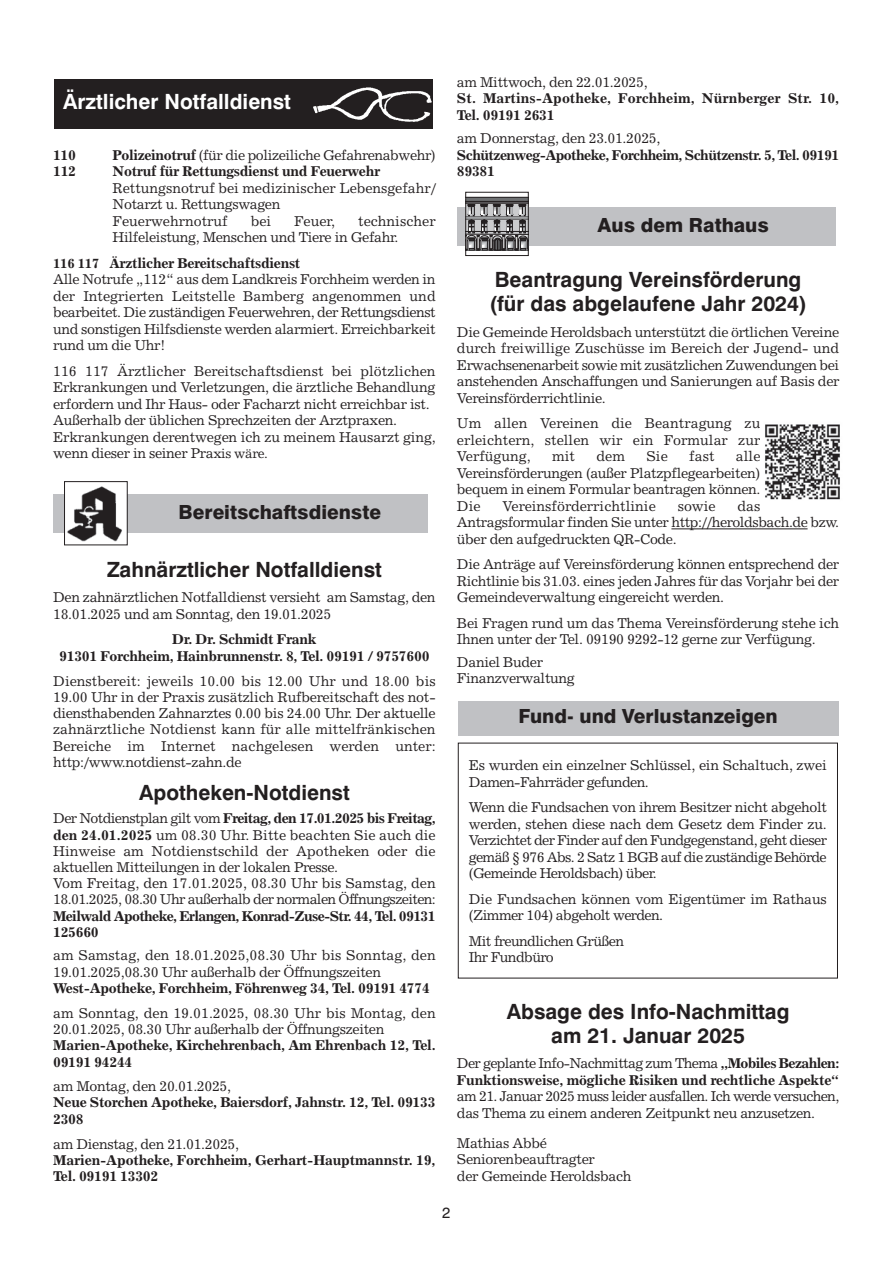
<style>
.page{position:relative;width:893px;height:1263px;background:#fff}
.page>*{position:absolute;margin:0;border:0;box-sizing:border-box;transform-origin:0 0}
.t1{font:700 21px/24px "Swiss 721 BT";color:#231f20}
.t2{font:700 21px "Swiss 721 BT";color:#fff}
.t3{font:800 19.5px "Swiss 721 BT";color:#231f20}
.t4{font:15px "Swiss 721 BT";color:#231f20}
.t5{font:14.25px/16.5px "Excelsior";letter-spacing:-.025em;color:#231f20}
.t6{font:700 14.25px/16.5px "Excelsior";letter-spacing:-.025em;color:#231f20}
.t7{font:14.25px/16.2px "Excelsior";color:#231f20}
.t8{font:14.25px/16.5px "Excelsior";letter-spacing:-.05em;color:#231f20}
.t9{font:14.25px/16.5px "Excelsior";letter-spacing:-.005em;color:#231f20}
.t10{font:700 14.25px/16.2px "Excelsior";color:#231f20}
.t11{font:700 14.25px/16.2px "Excelsior";letter-spacing:-.05em;color:#231f20}
.t12{font:700 14.25px/16.5px "Excelsior";letter-spacing:-.045em;color:#231f20}
.s1{font-weight:700}
.s2{font-weight:700;font-size:13.5px}
.s3{font-size:13.5px}
.s4{font-weight:400}
</style>
<div class="page">
<hr style="left:671px;top:529px;width:136px;height:1px;background:#231f20">
<div style="left:457px;top:208px;width:378px;height:38px;background:#c0c1c4"></div>
<svg style="left:467px;top:196px;width:59px;height:55px"></svg>
<svg style="left:467px;top:197px;width:62px;height:53px"></svg>
<div style="left:465px;top:192px;width:63px;height:64px;border:1px solid #231f20"></div>
<div style="left:458px;top:701px;width:380px;height:35px;background:#c0c1c4"></div>
<div style="left:458px;top:743px;width:380px;height:235px;border:1px solid #231f20"></div>
<div style="left:55px;top:80px;width:378px;height:49px;background:#231f20"></div>
<img style="left:313px;top:87px;width:119px;height:35px">
<div style="left:53px;top:495px;width:375px;height:38px;background:#c0c1c4"></div>
<img style="left:66px;top:486px;width:59px;height:56px">
<div style="left:64px;top:481px;width:63px;height:64px;border:1px solid #231f20"></div>
<img style="left:765px;top:424px;width:75px;height:76px">
<h1 class="t2" style="left:63px;top:92px;width:229px">Ärztlicher Notfalldienst</h1>
<p class="t6" style="left:53px;top:148px;width:24px">110</p>
<p class="t5" style="left:112px;top:148px;width:325px"><span class="s1">Polizeinotruf</span> (für die polizeiliche Gefahrenabwehr)</p>
<p class="t6" style="left:53px;top:164px;width:25px">112</p>
<p class="t6" style="left:113px;top:164px;width:269px">Notruf für Rettungsdienst und Feuerwehr</p>
<p class="t9" style="left:113px;top:181px;width:325px">Rettungsnotruf bei medizinischer Lebensgefahr/<br>Notarzt u. Rettungswagen<br>Feuerwehrnotruf</p>
<p class="t5" style="left:113px;top:214px;width:325px;text-indent:245px">technischer<br>Hilfeleistung, Menschen und Tiere in Gefahr.</p>
<p class="t5" style="left:53px;top:256px;width:384px"><span class="s2">116 117 Ä</span><span class="s1">rztlicher Bereitschaftsdienst<br></span>Alle Notrufe „112“ aus dem Landkreis Forchheim werden in der Integrierten Leitstelle Bamberg angenommen und bearbeitet. Die zuständigen Feuerwehren, der Rettungsdienst und sonstigen Hilfsdienste werden alarmiert. Erreichbarkeit rund um die Uhr!</p>
<p class="t5" style="left:53px;top:364px;width:384px">116 117 Ärztlicher Bereitschaftsdienst bei plötzlichen Erkrankungen und Verletzungen, die ärztliche Behandlung erfordern und Ihr Haus- oder Facharzt nicht erreichbar ist.<br>Außerhalb der üblichen Sprechzeiten der Arztpraxen.<br>Erkrankungen derentwegen ich zu meinem Hausarzt ging, wenn dieser in seiner Pra<span class="s3">xis wäre.</span></p>
<p class="t5" style="left:251px;top:214px;width:22px">bei</p>
<p class="t5" style="left:294px;top:214px;width:43px">Feuer,</p>
<h2 class="t3" style="left:179px;top:503px;width:204px">Bereitschaftsdienste</h2>
<h1 class="t1" style="left:107px;top:559px;width:276px">Zahnärztlicher Notfalldienst</h1>
<p class="t5" style="left:53px;top:590px;width:384px">Den zahnärztlichen Notfalldienst versieht am Samstag, den<br>18.01.2025 und am Sonntag, den 19.01.2025</p>
<p class="t6" style="left:59px;top:632px;width:372px;text-align:center">Dr. Dr. Schmidt Frank<br>91301 Forchheim, Hainbrunnenstr. 8, Tel. 09191 / 9757600</p>
<p class="t5" style="left:53px;top:674px;width:384px;text-align:justify">Dienstbereit: jeweils 10.00 bis 12.00 Uhr und 18.00 bis 19.00 Uhr in der Praxis zusätzlich Rufbereitschaft des not&shy;diensthabenden Zahnarztes 0.00 bis 24.00 Uhr. Der aktuelle zahnärztliche Notdienst kann für alle mittelfränkischen Bereiche im Internet nachgelesen werden unter: http:/www.notdienst-zahn.de</p>
<h1 class="t1" style="left:139px;top:782px;width:212px">Apotheken-Notdienst</h1>
<p class="t7" style="left:53px;top:812px;width:384px">Der Notdienstplan gilt vom <span class="s1">Freitag, den 17.01.2025 bis Freitag, den 24.01.2025</span> um 08.30 Uhr. Bitte beachten Sie auch die Hinweise am Notdienstschild der Apotheken oder die aktuellen Mitteilungen in der lokalen Presse.<br>Vom Freitag, den 17.01.2025, 08.30 Uhr bis Samstag, den 18.01.2025, 08.30 Uhr außerhalb der normalen Öffnungszeiten:</p>
<p class="t11" style="left:53px;top:909px;width:384px">Meilwald Apotheke, Erlangen, Konrad-Zuse-Str. 44, Tel. 09131<br>125660</p>
<p class="t5" style="left:53px;top:949px;width:384px">am Samstag, den 18.01.2025,08.30 Uhr bis Sonntag, den<br>19.01.2025,08.30 Uhr außerhalb der Öffnungszeiten</p>
<p class="t6" style="left:53px;top:981px;width:378px">West-Apotheke, Forchheim, Föhrenweg 34, Tel. 09191 4774</p>
<p class="t5" style="left:53px;top:1006px;width:384px">am Sonntag, den 19.01.2025, 08.30 Uhr bis Montag, den<br>20.01.2025, 08.30 Uhr außerhalb der Öffnungszeiten</p>
<p class="t6" style="left:53px;top:1038px;width:384px">Marien-Apotheke, Kirchehrenbach, Am Ehrenbach 12, Tel.<br>09191 94244</p>
<p class="t5" style="left:53px;top:1079px;width:180px">am Montag, den 20.01.2025,</p>
<p class="t6" style="left:53px;top:1095px;width:384px">Neue Storchen Apotheke, Baiersdorf, Jahnstr. 12, Tel. 09133<br>2308</p>
<p class="t5" style="left:53px;top:1137px;width:187px">am Dienstag, den 21.01.2025,</p>
<p class="t6" style="left:53px;top:1153px;width:384px">Marien-Apotheke, Forchheim, Gerhart-Hauptmannstr. 19,<br>Tel. 09191 13302</p>
<p class="t5" style="left:457px;top:75px;width:192px">am Mittwoch, den 22.01.2025,</p>
<p class="t10" style="left:457px;top:91px;width:384px">St. Martins-Apotheke, Forchheim, Nürnberger Str. 10,<br>Tel. 09191 2631</p>
<p class="t5" style="left:457px;top:131px;width:205px">am Donnerstag, den 23.01.2025,</p>
<p class="t12" style="left:457px;top:148px;width:384px">Schützenweg-Apotheke, Forchheim, Schützenstr. 5, Tel. 09191<br>89381</p>
<h2 class="t3" style="left:597px;top:216px;width:173px">Aus dem Rathaus</h2>
<h1 class="t1" style="left:489px;top:270px;width:319px">Beantragung Vereinsförderung (für das abgelaufene Jahr 2024)</h1>
<p class="t5" style="left:457px;top:325px;width:384px;text-align:justify">Die Gemeinde Heroldsbach unterstützt die örtlichen Vereine durch freiwillige Zuschüsse im Bereich der Jugend- und Erwachsenenarbeit sowie mit zusätzlichen Zuwendungen bei anstehenden Anschaffungen und Sanierungen auf Basis der Vereinsförderrichtlinie.</p>
<p class="t5" style="left:457px;top:416px;width:305px;text-align:justify">Um allen Vereinen die Beantragung zu erleichtern, stellen wir ein Formular zur Verfügung,</p>
<p class="t5" style="left:552px;top:449px;width:24px">mit</p>
<p class="t5" style="left:596px;top:449px;width:30px">dem</p>
<p class="t5" style="left:646px;top:449px;width:23px">Sie</p>
<p class="t5" style="left:689px;top:449px;width:27px">fast</p>
<p class="t5" style="left:457px;top:449px;width:305px;text-align:justify;text-indent:279px">alle Vereinsförderungen (außer Platzpflegearbeiten) bequem in einem Formular beantragen können.<br>Die</p>
<p class="t7" style="left:502px;top:499px;width:155px">Vereinsförderrichtlinie</p>
<p class="t5" style="left:678px;top:499px;width:39px">sowie</p>
<p class="t5" style="left:457px;top:499px;width:384px;text-indent:281px">das<br>Antragsformular finden Sie unter http://heroldsbach.de bzw. über den aufgedruckten QR-Code.</p>
<p class="t5" style="left:457px;top:557px;width:384px;text-align:justify">Die Anträge auf Vereinsförderung können entsprechend der Richtlinie bis 31.03. eines jeden Jahres für das Vorjahr bei der Gemeindeverwaltung eingereicht werden.</p>
<p class="t5" style="left:457px;top:616px;width:384px">Bei Fragen rund um das Thema Vereinsförderung stehe ich<br>Ihnen unter der Tel. 09190 9292-12 gerne zur Verfügung.</p>
<p class="t5" style="left:457px;top:655px;width:119px">Daniel Buder<br>Finanzverwaltung</p>
<h2 class="t3" style="left:519px;top:708px;width:261px">Fund- und Verlustanzeigen</h2>
<p class="t5" style="left:469px;top:759px;width:359px">Es wurden ein einzelner Schlüssel, ein Schaltuch, zwei<br>Damen-Fahrräder gefunden.</p>
<p class="t5" style="left:469px;top:801px;width:360px;text-align:justify">Wenn die Fundsachen von ihrem Besitzer nicht abgeholt werden, stehen diese nach dem Gesetz dem Finder zu.<br>Verzichtet der Finder auf den Fundgegenstand, geht dieser gemäß § 976 Abs. 2 Satz 1 BGB auf die zuständige Behörde (Gemeinde Heroldsbach) über.</p>
<p class="t5" style="left:469px;top:892px;width:359px">Die Fundsachen können vom Eigentümer im Rathaus (Zimmer 104) abgeholt werden.</p>
<p class="t5" style="left:469px;top:934px;width:157px">Mit freundlichen Grüßen<br>Ihr Fundbüro</p>
<h1 class="t1" style="left:507px;top:1001px;width:284px;text-align:center">Absage des Info-Nachmittag am 21. Januar 2025</h1>
<p class="t6" style="left:457px;top:1056px;width:384px"><span class="s4">Der geplante Info-Nachmittag zum Thema</span> „Mobiles Bezahlen:<br>Funktionsweise, mögliche Risiken und rechtliche Aspekte“</p>
<p class="t8" style="left:457px;top:1089px;width:384px">am 21. Januar 2025 muss leider ausfallen. Ich werde versuchen, das Thema zu einem anderen Zeitpunkt neu anzusetzen.</p>
<p class="t5" style="left:457px;top:1136px;width:176px">Mathias Abbé<br>Seniorenbeauftragter<br>der Gemeinde Heroldsbach</p>
<p class="t4" style="left:442px;top:1204px;width:10px">2</p>
</div>
